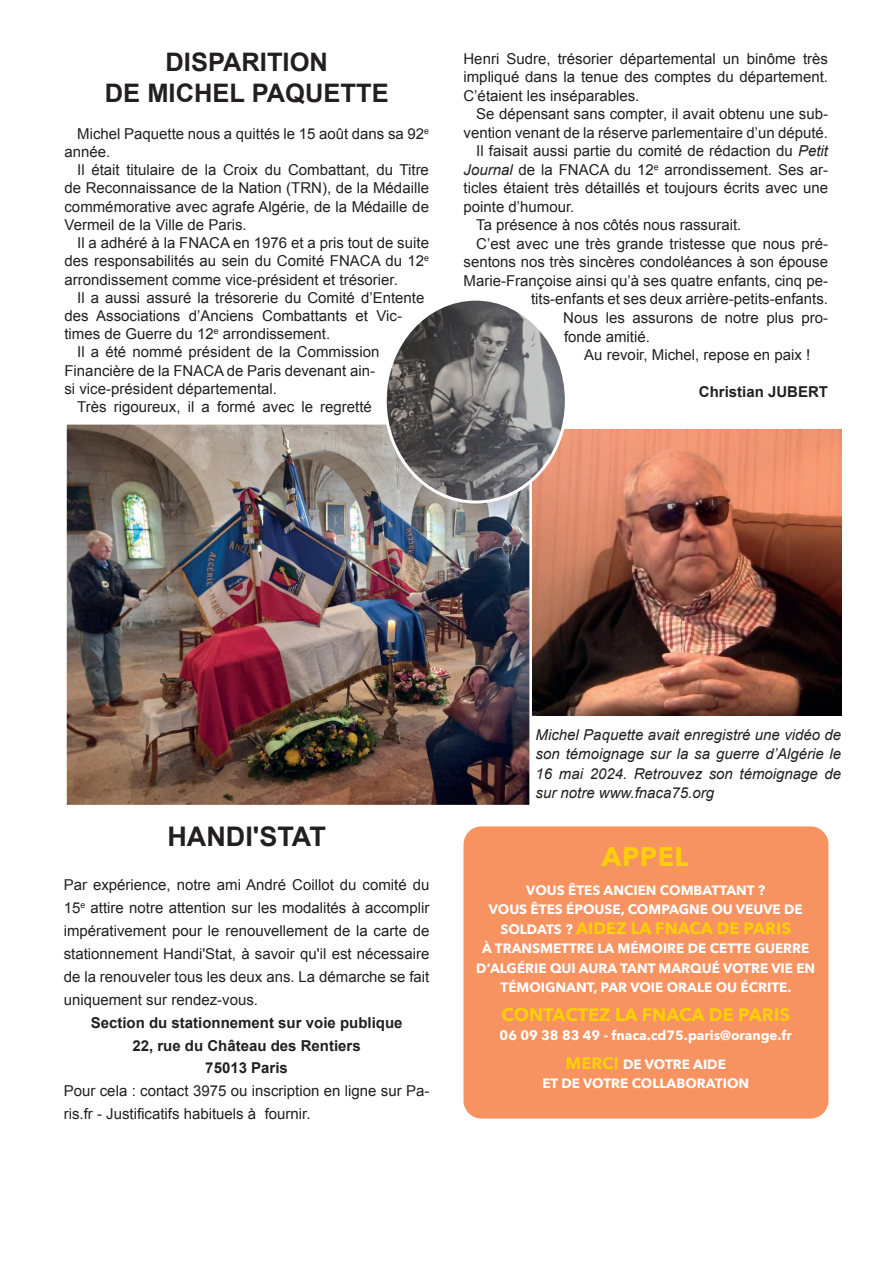
<style>
.page{position:relative;width:893px;height:1263px;background:#fff}
.page>*{position:absolute;margin:0;border:0;box-sizing:border-box;transform-origin:0 0}
.t1{font:700 27px "Arial";color:#231f20}
.t2{font:700 27px "Avenir Next";letter-spacing:.02em;color:#fece08}
.t3{font:700 25.5px/30.9px "Arial";color:#231f20;text-align:center}
.t4{font:700 18px "Avenir Next";color:#fece08}
.t5{font:700 16.5px "Avenir Next";color:#fece08}
.t6{font:15px/18.3px "Arial";color:#231f20;text-align:justify}
.t7{font:italic 15px/19.5px "Arial";color:#231f20;text-align:justify}
.t8{font:700 15px/23px "Arial";color:#231f20;text-align:center}
.t9{font:700 13.5px/19.5px "Avenir Next";color:#fff;text-align:center}
.s1{font-style:italic}
.s2{font-size:13.5px;color:#fff}
.s3{font-size:16.5px;color:#fece08}
</style>
<div class="page">
<img style="left:66px;top:424px;width:464px;height:381px">
<img style="left:532px;top:429px;width:309px;height:287px">
<img style="left:385px;top:302px;width:181px;height:200px">
<div style="left:463px;top:826px;width:365px;height:292px;background:#f79261;border-radius:18px"></div>
<h2 class="t3" style="left:105px;top:48px;width:285px">DISPARITION<br>DE MICHEL PAQUETTE</h2>
<p class="t6" style="left:64px;top:124px;width:366px;text-indent:13px">Michel Paquette nous a quittés le 15 août dans sa 92<sup>e </sup>année.</p>
<p class="t6" style="left:64px;top:161px;width:366px;text-indent:13px">Il était titulaire de la Croix du Combattant, du Titre de Reconnaissance de la Nation (TRN), de la Médaille commémorative avec agrafe Algérie, de la Médaille de Vermeil de la Ville de Paris.</p>
<p class="t6" style="left:64px;top:234px;width:366px;text-indent:13px">Il a adhéré à la FNACA en 1976 et a pris tout de suite des responsabilités au sein du Comité FNACA du 12<sup>e </sup>arrondissement comme vice-président et trésorier.</p>
<p class="t6" style="left:77px;top:288px;width:349px">Il a aussi assuré la trésorerie du Comité d’Entente</p>
<p class="t6" style="left:64px;top:307px;width:339px">des Associations d’Anciens Combattants et Vic-</p>
<p class="t6" style="left:64px;top:325px;width:267px">times de Guerre du 12<sup>e</sup> arrondissement.</p>
<p class="t6" style="left:77px;top:343px;width:304px">Il a été nommé président de la Commission</p>
<p class="t6" style="left:64px;top:361px;width:312px">Financière de la FNACA de Paris devenant ain-</p>
<p class="t6" style="left:64px;top:380px;width:214px">si vice-président départemental.</p>
<p class="t6" style="left:77px;top:398px;width:296px">Très rigoureux, il a formé avec le regretté</p>
<p class="t6" style="left:463px;top:49px;width:366px">Henri Sudre, trésorier départemental un binôme très impliqué dans la tenue des comptes du département.<br>C’étaient les inséparables.</p>
<p class="t6" style="left:476px;top:105px;width:353px">Se dépensant sans compter, il avait obtenu une sub-</p>
<p class="t6" style="left:463px;top:123px;width:366px">vention venant de la réserve parlementaire d’un député.</p>
<p class="t6" style="left:476px;top:142px;width:353px">Il faisait aussi partie du comité de rédaction du <span class="s1">Petit</span></p>
<p class="t6" style="left:463px;top:161px;width:366px"><span class="s1">Journal</span> de la FNACA du 12<sup>e</sup> arrondissement. Ses ar-</p>
<p class="t6" style="left:463px;top:179px;width:366px">ticles étaient très détaillés et toujours écrits avec une</p>
<p class="t6" style="left:463px;top:198px;width:112px">pointe d’humour.</p>
<p class="t6" style="left:476px;top:216px;width:267px">Ta présence à nos côtés nous rassurait.</p>
<p class="t6" style="left:476px;top:235px;width:353px">C’est avec une très grande tristesse que nous pré-</p>
<p class="t6" style="left:463px;top:253px;width:366px">sentons nos très sincères condoléances à son épouse</p>
<p class="t6" style="left:463px;top:272px;width:366px">Marie-Françoise ainsi qu’à ses quatre enfants, cinq pe-</p>
<p class="t6" style="left:531px;top:290px;width:298px">tits-enfants et ses deux arrière-petits-enfants.</p>
<p class="t6" style="left:563px;top:309px;width:266px">Nous les assurons de notre plus pro-</p>
<p class="t6" style="left:564px;top:327px;width:87px">fonde amitié.</p>
<p class="t6" style="left:584px;top:346px;width:227px">Au revoir, Michel, repose en paix !</p>
<p class="t8" style="left:699px;top:381px;width:131px">Christian JUBERT</p>
<h1 class="t1" style="left:167px;top:819px;width:160px">HANDI'STAT</h1>
<p class="t6" style="left:64px;top:874px;width:367px;line-height:23px">Par expérience, notre ami André Coillot du comité du 15<sup>e</sup> attire notre attention sur les modalités à accomplir impérativement pour le renouvellement de la carte de stationnement Handi'Stat, à savoir qu'il est nécessaire de la renouveler tous les deux ans. La démarche se fait uniquement sur rendez-vous.</p>
<p class="t8" style="left:91px;top:1011px;width:313px">Section du stationnement sur voie publique<br>22, rue du Château des Rentiers<br>75013 Paris</p>
<p class="t6" style="left:64px;top:1080px;width:367px;line-height:23px">Pour cela : contact 3975 ou inscription en ligne sur Pa&shy;ris.fr - Justificatifs habituels à fournir.</p>
<p class="t7" style="left:536px;top:725px;width:307px">Michel Paquette avait enregistré une vidéo de son témoignage sur la sa guerre d’Algérie le 16 mai 2024. Retrouvez son témoignage de sur notre www.fnaca75.org</p>
<h1 class="t2" style="left:602px;top:833px;width:88px">APPEL</h1>
<p class="t9" style="left:489px;top:880px;width:315px">VOUS ÊTES ANCIEN COMBATTANT ?<br>VOUS ÊTES ÉPOUSE, COMPAGNE OU VEUVE DE</p>
<p class="t5" style="left:500px;top:913px;width:292px"><span class="s2">SOLDATS ?</span> AIDEZ LA FNACA DE PARIS</p>
<p class="t9" style="left:476px;top:938px;width:341px">À TRANSMETTRE LA MÉMOIRE DE CETTE GUERRE<br>D’ALGÉRIE QUI AURA TANT MARQUÉ VOTRE VIE EN<br>TÉMOIGNANT, PAR VOIE ORALE OU ÉCRITE.</p>
<p class="t4" style="left:501px;top:999px;width:290px">CONTACTEZ LA FNACA DE PARIS</p>
<p class="t9" style="left:500px;top:1021px;width:294px;line-height:28.5px">06 09 38 83 49 - fnaca.cd75.paris@orange.fr<br><span class="s3">MERCI</span> DE VOTRE AIDE</p>
<p class="t9" style="left:542px;top:1073px;width:208px">ET DE VOTRE COLLABORATION</p>
</div>
